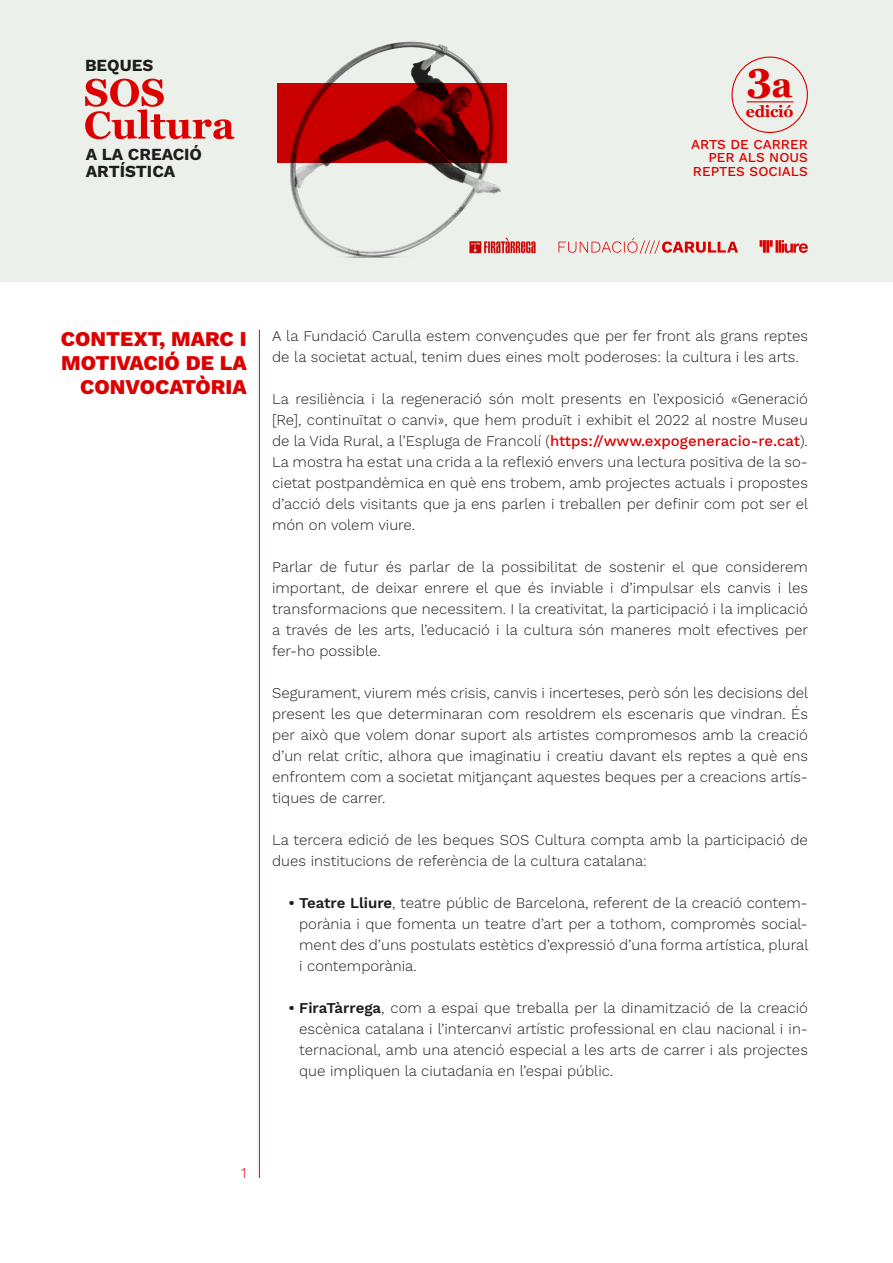
<style>
.page{position:relative;width:893px;height:1263px;background:#fff}
.page>*{position:absolute;margin:0;border:0;box-sizing:border-box;transform-origin:0 0}
.t1{font:700 40.8px "Georgia";color:#dc0000}
.t2{font:800 21px/24px "Work Sans";color:#dc0000;text-align:right}
.t3{font:700 16.95px "Work Sans";color:#1d1d1b}
.t4{font:700 15.75px "Georgia";letter-spacing:-.02em;color:#dc0000}
.t5{font:300 15px/21px "Work Sans";color:#1d1d1b;text-align:justify}
.t6{font:300 15px "Work Sans";color:#dc0000}
.t7{font:500 13.65px/13.6px "Work Sans";color:#dc0000;text-align:right}
.s1{font-weight:500;color:#dc0000}
.s2{font-weight:600}
</style>
<div class="page">
<hr style="left:259px;top:330px;width:1px;height:848px;background:#dc0000">
<div style="left:0;top:0;width:893px;height:281px;background:#ebf0eb"></div>
<svg style="left:85px;top:79px;width:149px;height:60px"></svg>
<hr style="left:747px;top:101px;width:46px;height:1px;background:#dc0000">
<div style="left:731px;top:57px;width:77px;height:76px;border:1px solid #dc0000;border-radius:50%"></div>
<svg style="left:760px;top:240px;width:48px;height:13px"></svg>
<svg style="left:558px;top:238px;width:180px;height:16px"></svg>
<img style="left:517px;top:241px;width:19px;height:13px">
<img style="left:277px;top:41px;width:240px;height:217px">
<svg style="left:277px;top:83px;width:229px;height:79px;background:#910000"></svg>
<p class="t3" style="left:85px;top:53px;width:70px">BEQUES</p>
<p class="t3" style="left:86px;top:142px;width:118px">A LA CREACIÓ</p>
<p class="t3" style="left:86px;top:159px;width:91px">ARTÍSTICA</p>
<p class="t1" style="left:747px;top:46px;width:47px">3<sub>a</sub></p>
<p class="t4" style="left:746px;top:100px;width:49px">edició</p>
<p class="t7" style="left:691px;top:137px;width:118px">ARTS DE CARRER<br>PER ALS NOUS<br>REPTES SOCIALS</p>
<p class="t2" style="left:61px;top:326px;width:187px">CONTEXT, MARC I<br>MOTIVACIÓ DE LA<br>CONVOCATÒRIA</p>
<p class="t5" style="left:272px;top:325px;width:537px">A la Fundació Carulla estem convençudes que per fer front als grans reptes de la societat actual, tenim dues eines molt poderoses: la cultura i les arts.</p>
<p class="t5" style="left:272px;top:388px;width:538px">La resiliència i la regeneració són molt presents en l’exposició «Generació [Re], continuïtat o canvi», que hem produït i exhibit el 2022 al nostre Museu de la Vida Rural, a l’Espluga de Francolí (<span class="s1">https://www.expogeneracio-re.cat</span>).<br>La mostra ha estat una crida a la reflexió envers una lectura positiva de la so&shy;cietat postpandèmica en què ens trobem, amb projectes actuals i propostes d’acció dels visitants que ja ens parlen i treballen per definir com pot ser el món on volem viure.</p>
<p class="t5" style="left:272px;top:556px;width:538px">Parlar de futur és parlar de la possibilitat de sostenir el que considerem important, de deixar enrere el que és inviable i d’impulsar els canvis i les transformacions que necessitem. I la creativitat, la participació i la implicació a través de les arts, l’educació i la cultura són maneres molt efectives per fer-ho possible.</p>
<p class="t5" style="left:272px;top:682px;width:538px">Segurament, viurem més crisis, canvis i incerteses, però són les decisions del present les que determinaran com resoldrem els escenaris que vindran. És per això que volem donar suport als artistes compromesos amb la creació d’un relat crític, alhora que imaginatiu i creatiu davant els reptes a què ens enfrontem com a societat mitjançant aquestes beques per a creacions artís&shy;tiques de carrer.</p>
<p class="t5" style="left:272px;top:829px;width:537px">La tercera edició de les beques SOS Cultura compta amb la participació de dues institucions de referència de la cultura catalana:</p>
<p class="t5" style="left:299px;top:892px;width:511px;text-indent:-10px"><span class="s2">• Teatre Lliure</span>, teatre públic de Barcelona, referent de la creació contem&shy;porània i que fomenta un teatre d’art per a tothom, compromès social&shy;ment des d’uns postulats estètics d’expressió d’una forma artística, plural i contemporània.</p>
<p class="t5" style="left:299px;top:997px;width:510px;text-indent:-10px"><span class="s2">• FiraTàrrega</span>, com a espai que treballa per la dinamització de la creació escènica catalana i l’intercanvi artístic professional en clau nacional i in&shy;ternacional, amb una atenció especial a les arts de carrer i als projectes que impliquen la ciutadania en l’espai públic.</p>
<p class="t6" style="left:241px;top:1162px;width:7px">1</p>
</div>
